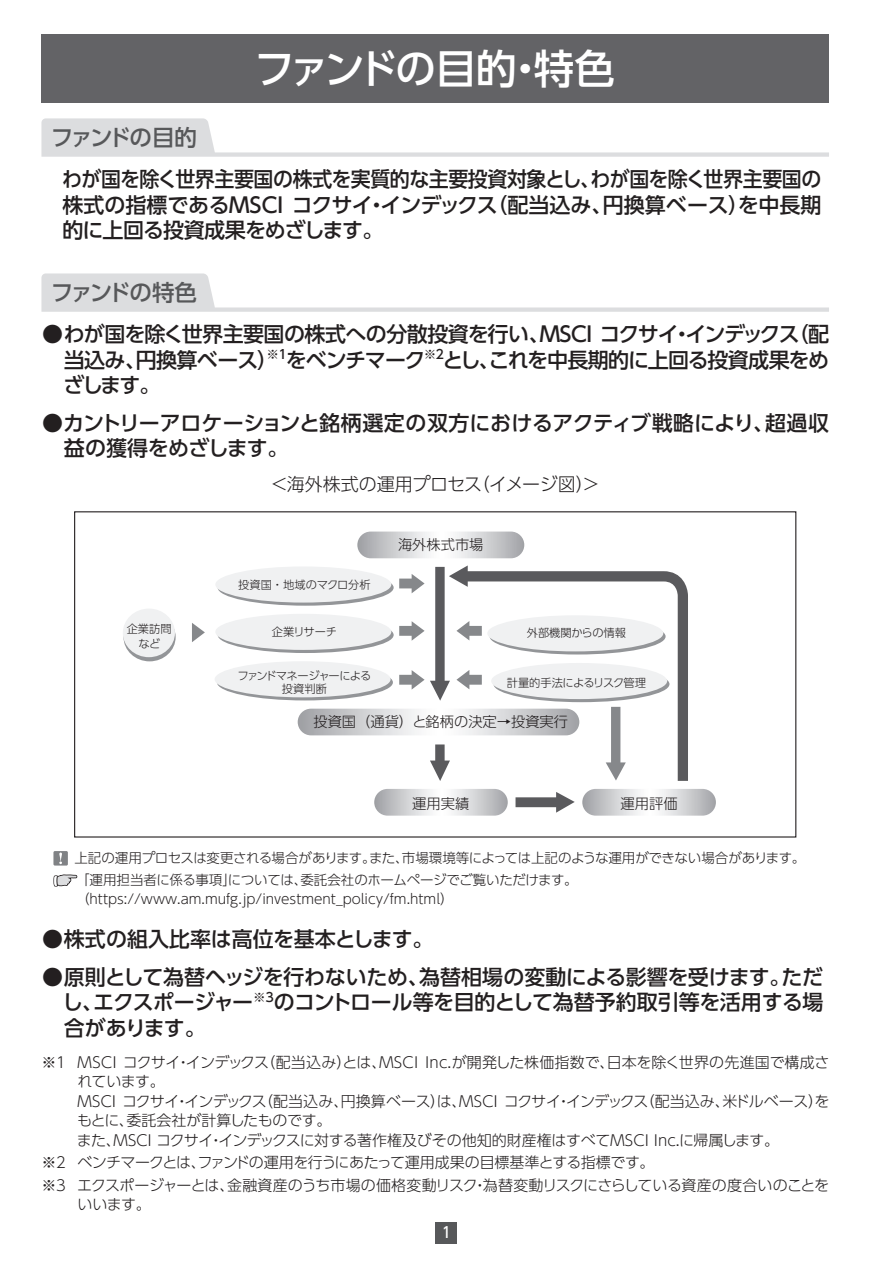
<style>
.page{position:relative;width:893px;height:1263px;background:#fff}
.page>*{position:absolute;margin:0;border:0;box-sizing:border-box;transform-origin:0 0}
.t1{font:500 40.5px "UD Shin Go Pro";letter-spacing:-.06em;color:#fff}
.t2{font:500 22.5px "UD Shin Go Pro";letter-spacing:-.095em;color:#57585a}
.t3{font:500 21px/25.5px "UD Shin Go Pro";letter-spacing:-.03em;color:#231f20;text-align:justify}
.t4{font:500 21px/25.5px "UD Shin Go Pro";letter-spacing:-.03em;color:#231f20;text-align:justify;scale:.95 1}
.t5{font:500 21px/25.5px "UD Shin Go Pro";letter-spacing:-.01em;color:#231f20}
.t6{font:500 21px "UD Shin Go Pro";letter-spacing:-.005em;color:#231f20}
.t7{font:300 18px "UD Shin Go Pro";letter-spacing:-.005em;color:#231f20}
.t8{font:300 15px/19.5px "UD Shin Go Pro";letter-spacing:-.02em;color:#231f20}
.t9{font:500 15px "UD Shin Go Pro";color:#fff;scale:.9 1}
.t10{font:300 14.25px "UD Shin Go Pro";color:#231f20}
.t11{font:300 13.5px/22px "UD Shin Go Pro";letter-spacing:-.02em;color:#231f20}
.t12{font:300 13.5px "UD Shin Go Pro";color:#231f20}
.t13{font:300 11.25px "UD Shin Go Pro";color:#231f20}
.t14{font:300 11.25px/13.5px "UD Shin Go Pro";letter-spacing:-.075em;color:#231f20;text-align:center}
.t15{font:300 11.25px "UD Shin Go Pro";letter-spacing:-.05em;color:#231f20}
.t16{font:300 11.25px/15px "UD Shin Go Pro";letter-spacing:-.02em;color:#231f20;text-align:center}
.s1{font-weight:300}
</style>
<div class="page">
<div style="left:436px;top:1222px;width:21px;height:21px;background:#57585a"></div>
<div style="left:41px;top:35px;width:788px;height:68px;background:#636366"></div>
<svg style="left:41px;top:118px;width:788px;height:39px"></svg>
<svg style="left:41px;top:273px;width:788px;height:39px"></svg>
<svg style="left:192px;top:623px;width:13px;height:19px"></svg>
<svg style="left:399px;top:567px;width:50px;height:134px"></svg>
<svg style="left:430px;top:744px;width:19px;height:37px"></svg>
<svg style="left:515px;top:792px;width:60px;height:21px"></svg>
<svg style="left:449px;top:565px;width:239px;height:216px"></svg>
<svg style="left:218px;top:617px;width:176px;height:36px"></svg>
<div style="left:215px;top:614px;width:176px;height:36px;background:#f0f1f2;border-radius:50%"></div>
<svg style="left:124px;top:613px;width:52px;height:48px"></svg>
<div style="left:123px;top:608px;width:52px;height:49px;background:#f0f1f2;border-radius:50%"></div>
<svg style="left:218px;top:570px;width:176px;height:36px"></svg>
<div style="left:215px;top:566px;width:176px;height:37px;background:#f0f1f2;border-radius:50%"></div>
<svg style="left:217px;top:664px;width:176px;height:36px"></svg>
<div style="left:215px;top:661px;width:176px;height:36px;background:#f0f1f2;border-radius:50%"></div>
<svg style="left:490px;top:618px;width:176px;height:36px"></svg>
<div style="left:487px;top:615px;width:176px;height:36px;background:#f0f1f2;border-radius:50%"></div>
<svg style="left:493px;top:666px;width:176px;height:36px"></svg>
<div style="left:491px;top:663px;width:176px;height:36px;background:#f0f1f2;border-radius:50%"></div>
<svg style="left:582px;top:789px;width:134px;height:27px"></svg>
<svg style="left:357px;top:531px;width:167px;height:27px"></svg>
<svg style="left:298px;top:709px;width:281px;height:26px"></svg>
<svg style="left:374px;top:789px;width:134px;height:27px"></svg>
<div style="left:53px;top:851px;width:15px;height:14px;background:#808285"></div>
<svg style="left:59px;top:852px;width:3px;height:12px"></svg>
<svg style="left:53px;top:874px;width:25px;height:13px"></svg>
<h1 class="t1" style="left:254px;top:36px;width:362px">ファンドの目的・特色</h1>
<h2 class="t2" style="left:51px;top:119px;width:147px">ファンドの目的</h2>
<h3 class="t4" style="left:62px;top:166px;width:801px">わが国を除く世界主要国の株式を実質的な主要投資対象とし、わが国を除く世界主要国の株式の指標であるＭＳＣＩコクサイ・インデックス（配当込み、円換算ベース）を中長期的に上回る投資成果をめざします。</h3>
<h2 class="t2" style="left:51px;top:274px;width:148px">ファンドの特色</h2>
<h3 class="t3" style="left:64px;top:321px;width:767px;text-indent:-21px"><span class="s1">●</span>わが国を除く世界主要国の株式への分散投資を行い、ＭＳＣＩコクサイ・インデックス（配当込み、円換算ベース）<sup>※１</sup>をベンチマーク<sup>※２</sup>とし、これを中長期的に上回る投資成果をめざします。</h3>
<h3 class="t5" style="left:64px;top:409px;width:767px;text-indent:-22px"><span class="s1">●</span>カントリーアロケーションと銘柄選定の双方におけるアクティブ戦略により、超過収益の獲得をめざします。</h3>
<p class="t7" style="left:270px;top:470px;width:331px">＜海外株式の運用プロセス（イメージ図）＞</p>
<p class="t13" style="left:238px;top:575px;width:134px">投資国・地域のマクロ分析</p>
<p class="t10" style="left:398px;top:533px;width:87px">海外株式市場</p>
<p class="t16" style="left:127px;top:621px;width:46px">企業訪問など</p>
<p class="t16" style="left:272px;top:624px;width:67px">企業リサーチ</p>
<p class="t14" style="left:237px;top:668px;width:136px">ファンドマネージャーによる投資判断</p>
<p class="t13" style="left:527px;top:623px;width:101px">外部機関からの情報</p>
<p class="t15" style="left:507px;top:673px;width:141px">計量的手法によるリスク管理</p>
<p class="t10" style="left:313px;top:710px;width:256px">投資国（通貨）と銘柄の決定→投資実行</p>
<p class="t10" style="left:412px;top:792px;width:58px">運用実績</p>
<p class="t10" style="left:621px;top:792px;width:58px">運用評価</p>
<p class="t11" style="left:74px;top:846px;width:732px">上記の運用プロセスは変更される場合があります。また、市場環境等によっては上記のような運用ができない場合があります。「運用担当者に係る事項」については、委託会社のホームページでご覧いただけます。</p>
<p class="t12" style="left:76px;top:888px;width:379px">（https://www.am.mufg.jp/investment_policy/fm.html）</p>
<h3 class="t6" style="left:42px;top:922px;width:393px"><span class="s1">●</span>株式の組入比率は高位を基本とします。</h3>
<h3 class="t3" style="left:62px;top:963px;width:763px;text-indent:-20px"><span class="s1">●</span>原則として為替ヘッジを行わないため、為替相場の変動による影響を受けます。ただし、エクスポージャー<sup>※３</sup>のコントロール等を目的として為替予約取引等を活用する場合があります。</h3>
<p class="t8" style="left:77px;top:1052px;width:754px;text-indent:-35px">※１ＭＳＣＩ コクサイ・インデックス（配当込み）とは、MSCI Inc.が開発した株価指数で、日本を除く世界の先進国で構成されています。<br>ＭＳＣＩコクサイ・インデックス（配当込み、円換算ベース）は、ＭＳＣＩコクサイ・インデックス（配当込み、米ドルベース）をもとに、委託会社が計算したものです。<br>また、ＭＳＣＩコクサイ・インデックスに対する著作権及びその他知的財産権はすべてMSCI Inc.に帰属します。</p>
<p class="t8" style="left:41px;top:1151px;width:789px;line-height:22.5px">※２ベンチマークとは、ファンドの運用を行うにあたって運用成果の目標基準とする指標です。<br>※３エクスポージャーとは、金融資産のうち市場の価格変動リスク・為替変動リスクにさらしている資産の度合いのことを</p>
<p class="t8" style="left:77px;top:1194px;width:75px">いいます。</p>
<p class="t9" style="left:442px;top:1220px;width:11px">1</p>
</div>
